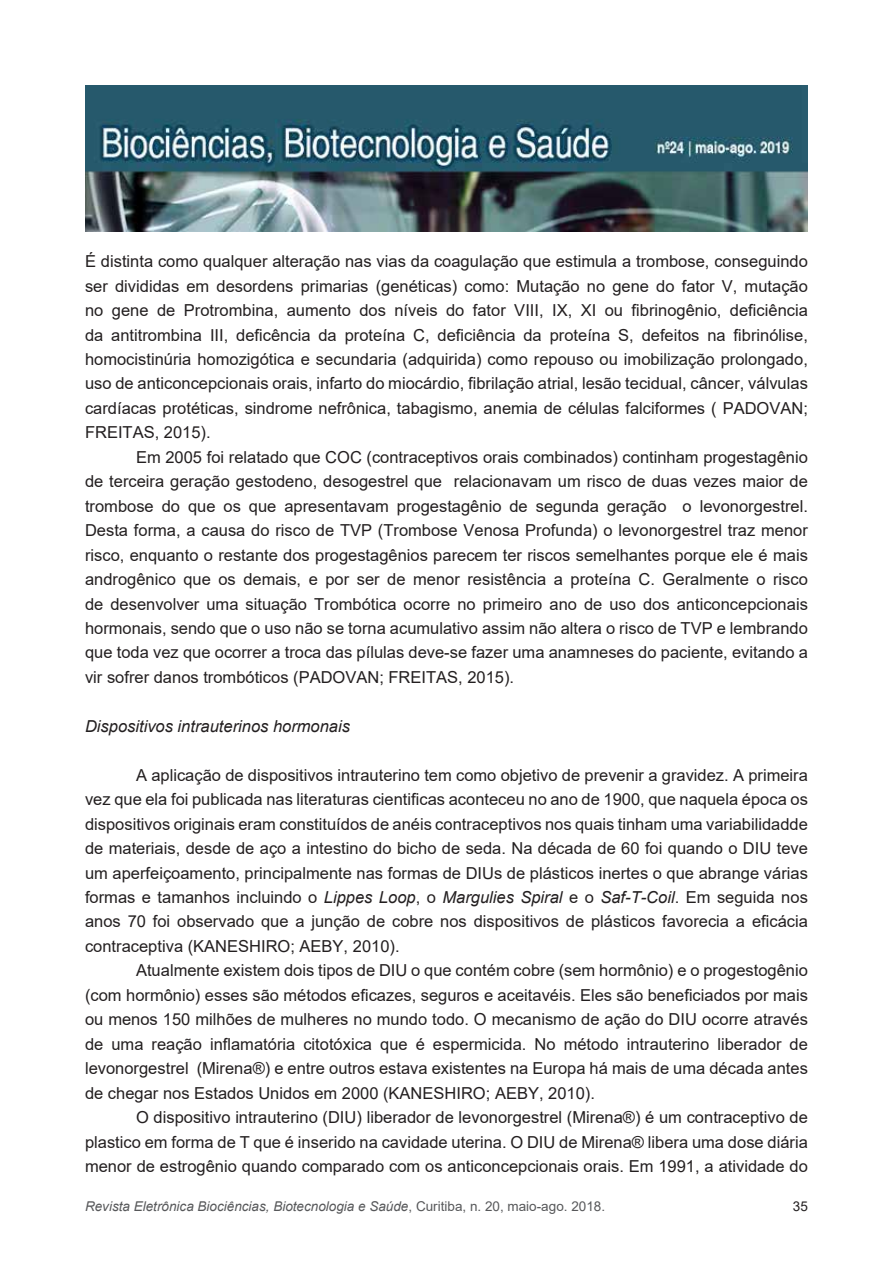
<style>
.page{position:relative;width:893px;height:1263px;background:#fff}
.page>*{position:absolute;margin:0;border:0;box-sizing:border-box;transform-origin:0 0}
.t1{font:16.5px/24.5px "Arial";color:#231f20;text-align:justify}
.t2{font:italic 16.5px "Arial";color:#231f20}
.t3{font:italic 13.5px "Arial";color:#57585a}
.t4{font:13.5px "Arial";color:#231f20}
.s1{font-style:italic}
.s2{font-style:normal}
</style>
<div class="page">
<img style="left:85px;top:85px;width:723px;height:146px">
<p class="t1" style="left:85px;top:249px;width:724px">É distinta como qualquer alteração nas vias da coagulação que estimula a trombose, conseguindo ser divididas em desordens primarias (genéticas) como: Mutação no gene do fator V, mutação no gene de Protrombina, aumento dos níveis do fator VIII, IX, XI ou fibrinogênio, deficiência da antitrombina III, deficência da proteína C, deficiência da proteína S, defeitos na fibrinólise, homocistinúria homozigótica e secundaria (adquirida) como repouso ou imobilização prolongado, uso de anticoncepcionais orais, infarto do miocárdio, fibrilação atrial, lesão tecidual, câncer, válvulas cardíacas protéticas, sindrome nefrônica, tabagismo, anemia de células falciformes ( PADOVAN; FREITAS, 2015).</p>
<p class="t1" style="left:85px;top:445px;width:724px;text-indent:51px">Em 2005 foi relatado que COC (contraceptivos orais combinados) continham progestagênio de terceira geração gestodeno, desogestrel que relacionavam um risco de duas vezes maior de trombose do que os que apresentavam progestagênio de segunda geração o levonorgestrel.<br>Desta forma, a causa do risco de TVP (Trombose Venosa Profunda) o levonorgestrel traz menor risco, enquanto o restante dos progestagênios parecem ter riscos semelhantes porque ele é mais androgênico que os demais, e por ser de menor resistência a proteína C. Geralmente o risco de desenvolver uma situação Trombótica ocorre no primeiro ano de uso dos anticoncepcionais hormonais, sendo que o uso não se torna acumulativo assim não altera o risco de TVP e lembrando que toda vez que ocorrer a troca das pílulas deve-se fazer uma anamneses do paciente, evitando a vir sofrer danos trombóticos (PADOVAN; FREITAS, 2015).</p>
<p class="t2" style="left:85px;top:715px;width:266px">Dispositivos intrauterinos hormonais</p>
<p class="t1" style="left:85px;top:763px;width:724px;text-indent:51px">A aplicação de dispositivos intrauterino tem como objetivo de prevenir a gravidez. A primeira vez que ela foi publicada nas literaturas cientificas aconteceu no ano de 1900, que naquela época os dispositivos originais eram constituídos de anéis contraceptivos nos quais tinham uma variabilidadde de materiais, desde de aço a intestino do bicho de seda. Na década de 60 foi quando o DIU teve um aperfeiçoamento, principalmente nas formas de DIUs de plásticos inertes o que abrange várias formas e tamanhos incluindo o <span class="s1">Lippes Loop</span>, o <span class="s1">Margulies Spiral</span> e o <span class="s1">Saf-T-Coil</span>. Em seguida nos anos 70 foi observado que a junção de cobre nos dispositivos de plásticos favorecia a eficácia contraceptiva (KANESHIRO; AEBY, 2010).</p>
<p class="t1" style="left:85px;top:958px;width:724px;text-indent:51px">Atualmente existem dois tipos de DIU o que contém cobre (sem hormônio) e o progestogênio (com hormônio) esses são métodos eficazes, seguros e aceitavéis. Eles são beneficiados por mais ou menos 150 milhões de mulheres no mundo todo. O mecanismo de ação do DIU ocorre através de uma reação inflamatória citotóxica que é espermicida. No método intrauterino liberador de levonorgestrel (Mirena®) e entre outros estava existentes na Europa há mais de uma década antes de chegar nos Estados Unidos em 2000 (KANESHIRO; AEBY, 2010).</p>
<p class="t1" style="left:85px;top:1105px;width:724px;text-indent:51px">O dispositivo intrauterino (DIU) liberador de levonorgestrel (Mirena®) é um contraceptivo de plastico em forma de T que é inserido na cavidade uterina. O DIU de Mirena® libera uma dose diária menor de estrogênio quando comparado com os anticoncepcionais orais. Em 1991, a atividade do</p>
<p class="t3" style="left:85px;top:1197px;width:522px">Revista Eletrônica Biociências, Biotecnologia e Saúde<span class="s2">, Curitiba, n. 20, maio-ago. 2018.</span></p>
<p class="t4" style="left:793px;top:1197px;width:17px">35</p>
</div>
